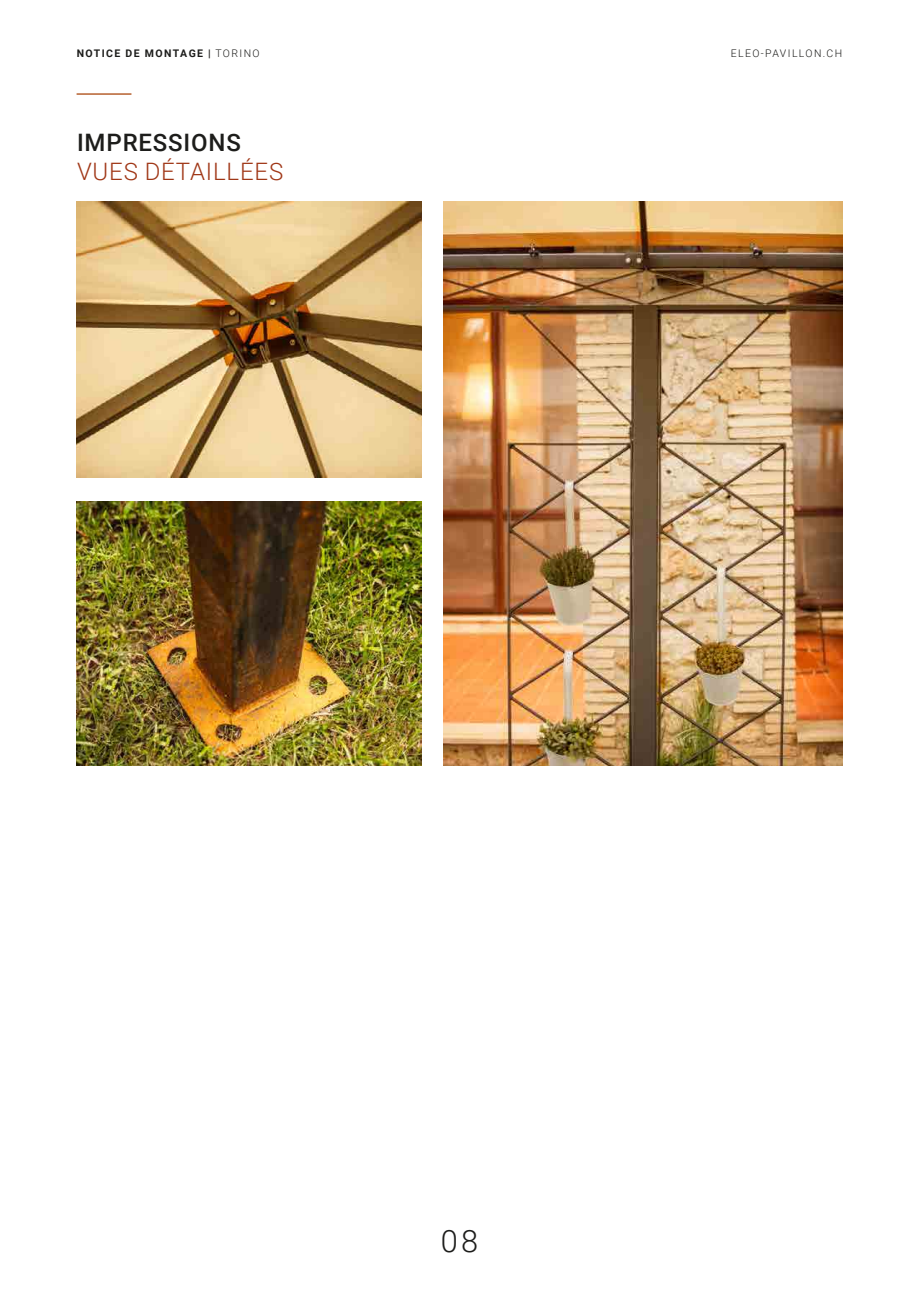
<style>
.page{position:relative;width:919px;height:1289px;background:#fff}
.page>*{position:absolute;margin:0;border:0;box-sizing:border-box;transform-origin:0 0}
.t1{font:300 30.75px "Roboto";color:#1d1d1b}
.t2{font:300 24px "Roboto";letter-spacing:.035em;color:#a03717}
.t3{font:500 24px "Roboto";letter-spacing:.035em;color:#1d1d1b}
.t4{font:700 10.5px "Roboto";letter-spacing:.135em;color:#1d1d1b}
.t5{font:300 10.5px "Roboto";letter-spacing:.135em;color:#1d1d1b}
.s1{font-weight:300}
</style>
<div class="page">
<hr style="left:77px;top:93px;width:54px;height:2px;background:#b6602f">
<img style="left:443px;top:201px;width:399px;height:564px">
<img style="left:77px;top:201px;width:344px;height:276px">
<img style="left:77px;top:502px;width:344px;height:263px">
<p class="t4" style="left:77px;top:46px;width:184px">NOTICE DE MONTAGE | <span class="s1">TORINO</span></p>
<p class="t5" style="left:730px;top:46px;width:113px">ELEO-PAVILLON.CH</p>
<p class="t3" style="left:77px;top:126px;width:165px">IMPRESSIONS</p>
<p class="t2" style="left:77px;top:155px;width:208px">VUES DÉTAILLÉES</p>
<p class="t1" style="left:441px;top:1219px;width:39px">08</p>
</div>
